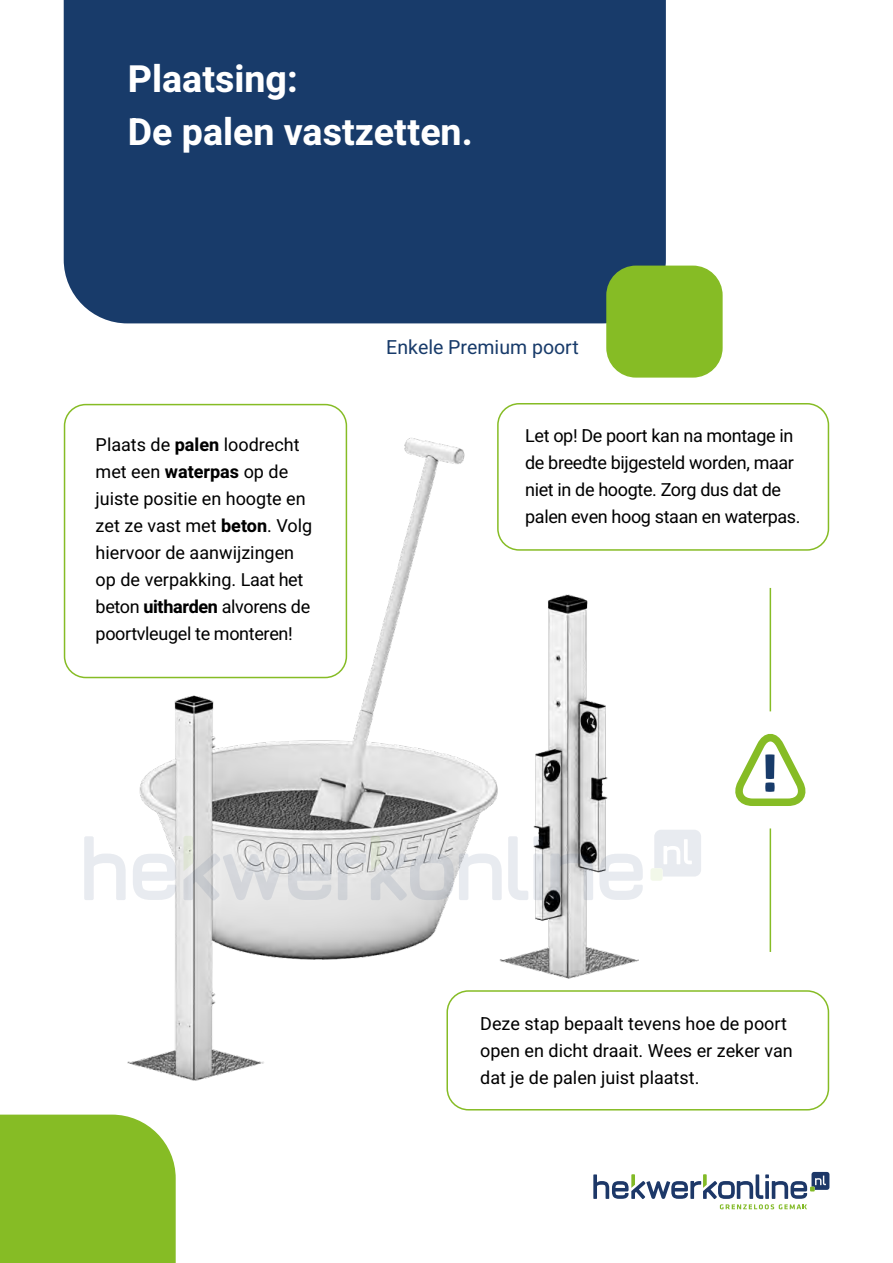
<style>
.page{position:relative;width:893px;height:1263px;background:#fff}
.page>*{position:absolute;margin:0;border:0;box-sizing:border-box;transform-origin:0 0}
.t1{font:700 37.5px/52.5px "Heebo";color:#fff}
.t2{font:19.5px "Heebo";color:#183b6a}
.t3{font:18px/27px "Heebo";color:#000}
.t4{font:18px/27px "Heebo";letter-spacing:-.02em;color:#000}
.s1{font-weight:700}
</style>
<div class="page">
<div style="left:64px;top:0;width:602px;height:323px;background:#183b6a"></div>
<div style="left:606px;top:266px;width:117px;height:112px;background:#86bc25;border-radius:30px"></div>
<div style="left:0;top:1114px;width:176px;height:149px;background:#86bc25"></div>
<img style="left:98px;top:429px;width:405px;height:652px">
<div style="left:497px;top:403px;width:332px;height:148px;border:2px solid #86bc25;border-radius:21px"></div>
<div style="left:446px;top:990px;width:383px;height:120px;border:2px solid #86bc25;border-radius:21px"></div>
<svg style="left:735px;top:735px;width:71px;height:71px"></svg>
<hr style="left:770px;top:828px;width:1px;height:124px;background:#86bc25">
<hr style="left:770px;top:588px;width:1px;height:123px;background:#86bc25">
<img style="left:453px;top:585px;width:226px;height:401px">
<div style="left:64px;top:404px;width:283px;height:274px;border:2px solid #86bc25;border-radius:21px"></div>
<div style="left:650px;top:868px;width:13px;height:13px;background:#f2f8e9;border-radius:2px"></div>
<svg style="left:84px;top:836px;width:42px;height:64px"></svg>
<svg style="left:338px;top:836px;width:164px;height:65px"></svg>
<svg style="left:550px;top:853px;width:43px;height:47px;background:#b3b5b7"></svg>
<svg style="left:508px;top:836px;width:20px;height:64px"></svg>
<svg style="left:654px;top:830px;width:47px;height:46px"></svg>
<svg style="left:599px;top:854px;width:44px;height:46px"></svg>
<svg style="left:533px;top:853px;width:10px;height:47px"></svg>
<svg style="left:533px;top:836px;width:10px;height:10px"></svg>
<svg style="left:133px;top:854px;width:43px;height:46px"></svg>
<svg style="left:183px;top:836px;width:148px;height:65px;background:#d8dadb"></svg>
<svg style="left:593px;top:1172px;width:236px;height:37px"></svg>
<h1 class="t1" style="left:128px;top:52px;width:346px">Plaatsing:<br>De palen vastzetten.</h1>
<p class="t3" style="left:96px;top:431px;width:218px">Plaats de <span class="s1">palen</span> loodrecht met een <span class="s1">waterpas</span> op de juiste positie en hoogte en zet ze vast met <span class="s1">beton</span>. Volg hiervoor de aanwijzingen op de verpakking. Laat het beton <span class="s1">uitharden</span> alvorens de poortvleugel te monteren!</p>
<p class="t2" style="left:386px;top:334px;width:194px">Enkele Premium poort</p>
<p class="t4" style="left:525px;top:422px;width:277px">Let op! De poort kan na montage in de breedte bijgesteld worden, maar niet in de hoogte. Zorg dus dat de palen even hoog staan en waterpas.</p>
<p class="t3" style="left:480px;top:1010px;width:314px">Deze stap bepaalt tevens hoe de poort open en dicht draait. Wees er zeker van dat je de palen juist plaatst.</p>
</div>
